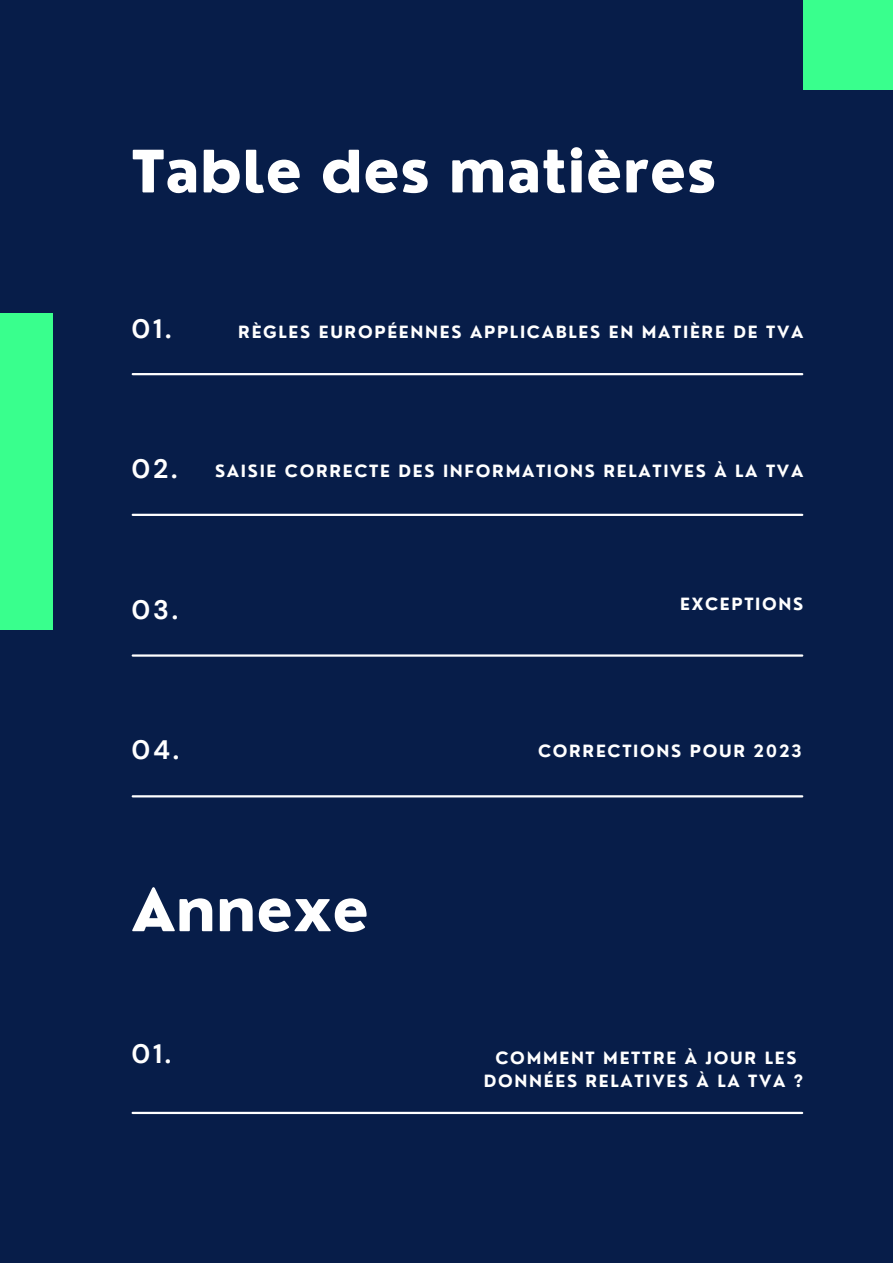
<style>
.page{position:relative;width:893px;height:1264px;background:#fff}
.page>*{position:absolute;margin:0;border:0;box-sizing:border-box;transform-origin:0 0}
.t1{font:800 57px "Nourd";color:#fff}
.t2{font:700 26.55px "DM Sans";letter-spacing:.1em;color:#fff}
.t3{font:700 16.5px "Nourd";letter-spacing:.1em;color:#fff}
</style>
<div class="page">
<div style="left:0;top:0;width:892px;height:1262px;background:#071d49"></div>
<hr style="left:133px;top:373px;width:669px;height:2px;background:#fff">
<hr style="left:133px;top:654px;width:669px;height:2px;background:#fff">
<hr style="left:133px;top:513px;width:669px;height:3px;background:#fff">
<hr style="left:133px;top:795px;width:669px;height:2px;background:#fff">
<div style="left:803px;top:0;width:89px;height:89px;background:#39ff8d"></div>
<div style="left:0;top:313px;width:52px;height:317px;background:#39ff8d"></div>
<hr style="left:133px;top:1111px;width:669px;height:3px;background:#fff">
<p class="t1" style="left:132px;top:135px;width:586px">Table des matières</p>
<p class="t2" style="left:132px;top:311px;width:41px">01.</p>
<p class="t3" style="left:238px;top:321px;width:566px">RÈGLES EUROPÉENNES APPLICABLES EN MATIÈRE DE TVA</p>
<p class="t2" style="left:132px;top:452px;width:47px">02.</p>
<p class="t3" style="left:215px;top:461px;width:589px">SAISIE CORRECTE DES INFORMATIONS RELATIVES À LA TVA</p>
<p class="t2" style="left:132px;top:592px;width:48px">03.</p>
<p class="t3" style="left:680px;top:593px;width:125px">EXCEPTIONS</p>
<p class="t2" style="left:132px;top:733px;width:49px">04.</p>
<p class="t3" style="left:538px;top:740px;width:265px">CORRECTIONS POUR 2023</p>
<p class="t1" style="left:131px;top:874px;width:239px">Annexe</p>
<p class="t2" style="left:131px;top:1036px;width:41px">01.</p>
<p class="t3" style="left:495px;top:1047px;width:302px">COMMENT METTRE À JOUR LES</p>
<p class="t3" style="left:484px;top:1070px;width:321px">DONNÉES RELATIVES À LA TVA ?</p>
</div>
